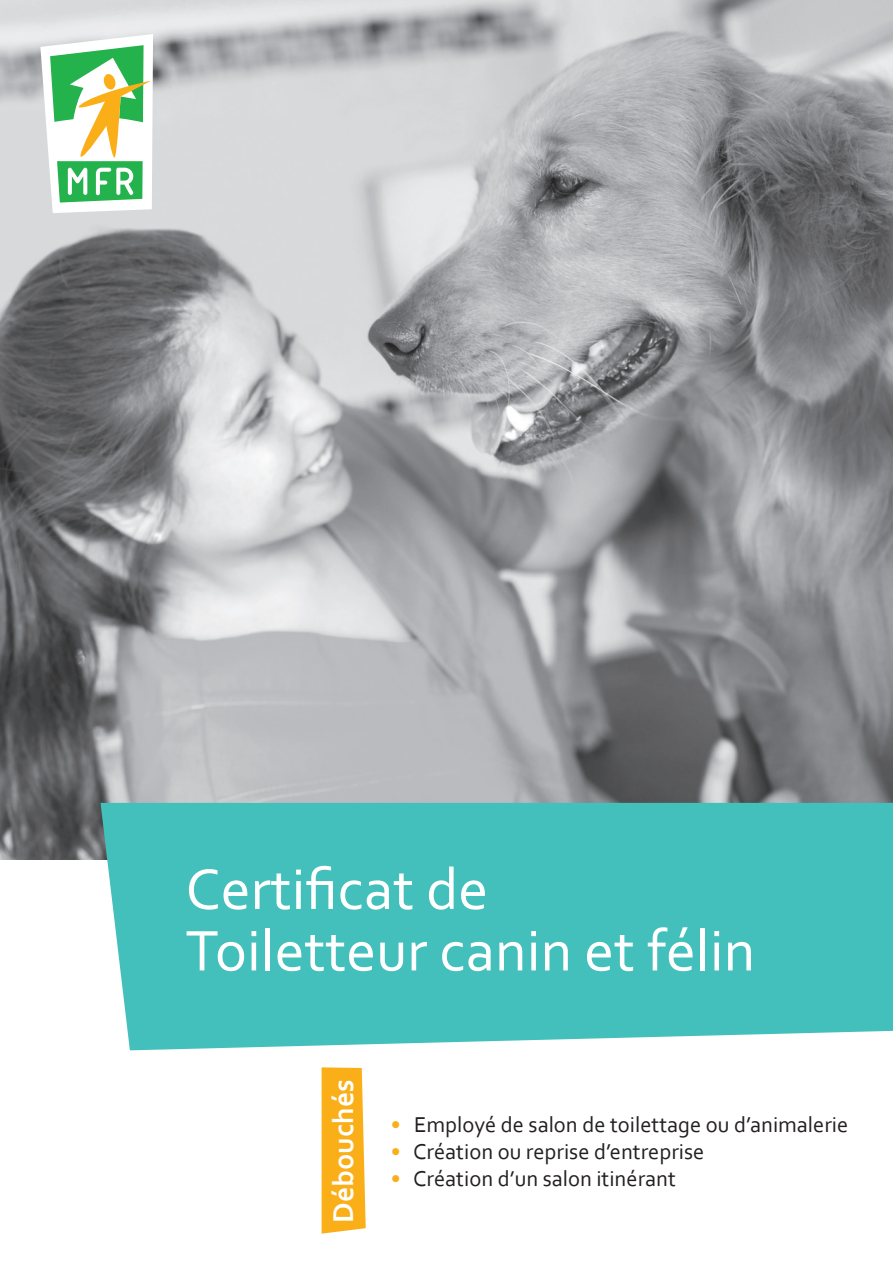
<style>
.page{position:relative;width:893px;height:1263px;background:#fff}
.page>*{position:absolute;margin:0;border:0;box-sizing:border-box;transform-origin:0 0}
.t1{font:60px/61.5px "Corbel";color:#fff}
.t2{font:700 30px "Corbel";color:#fff}
.t3{font:22.5px "Corbel";color:#231f20}
.s1{color:#faaf18}
</style>
<div class="page">
<img style="left:0;top:0;width:893px;height:859px">
<svg style="left:101px;top:803px;width:792px;height:247px;background:#4fc3bf"></svg>
<svg style="left:40px;top:34px;width:113px;height:179px"></svg>
<svg style="left:322px;top:1067px;width:44px;height:166px;background:#fab427"></svg>
<h1 class="t1" style="left:185px;top:857px;width:571px">Certificat de<br>Toiletteur canin et félin</h1>
<h2 class="t2" style="left:324px;top:1223px;width:145px;rotate:-90deg">Débouchés</h2>
<p class="t3" style="left:391px;top:1110px;width:459px"><span class="s1">•</span> Employé de salon de toilettage ou d’animalerie</p>
<p class="t3" style="left:391px;top:1137px;width:315px"><span class="s1">•</span> Création ou reprise d’entreprise</p>
<p class="t3" style="left:391px;top:1164px;width:287px"><span class="s1">•</span> Création d’un salon itinérant</p>
</div>
